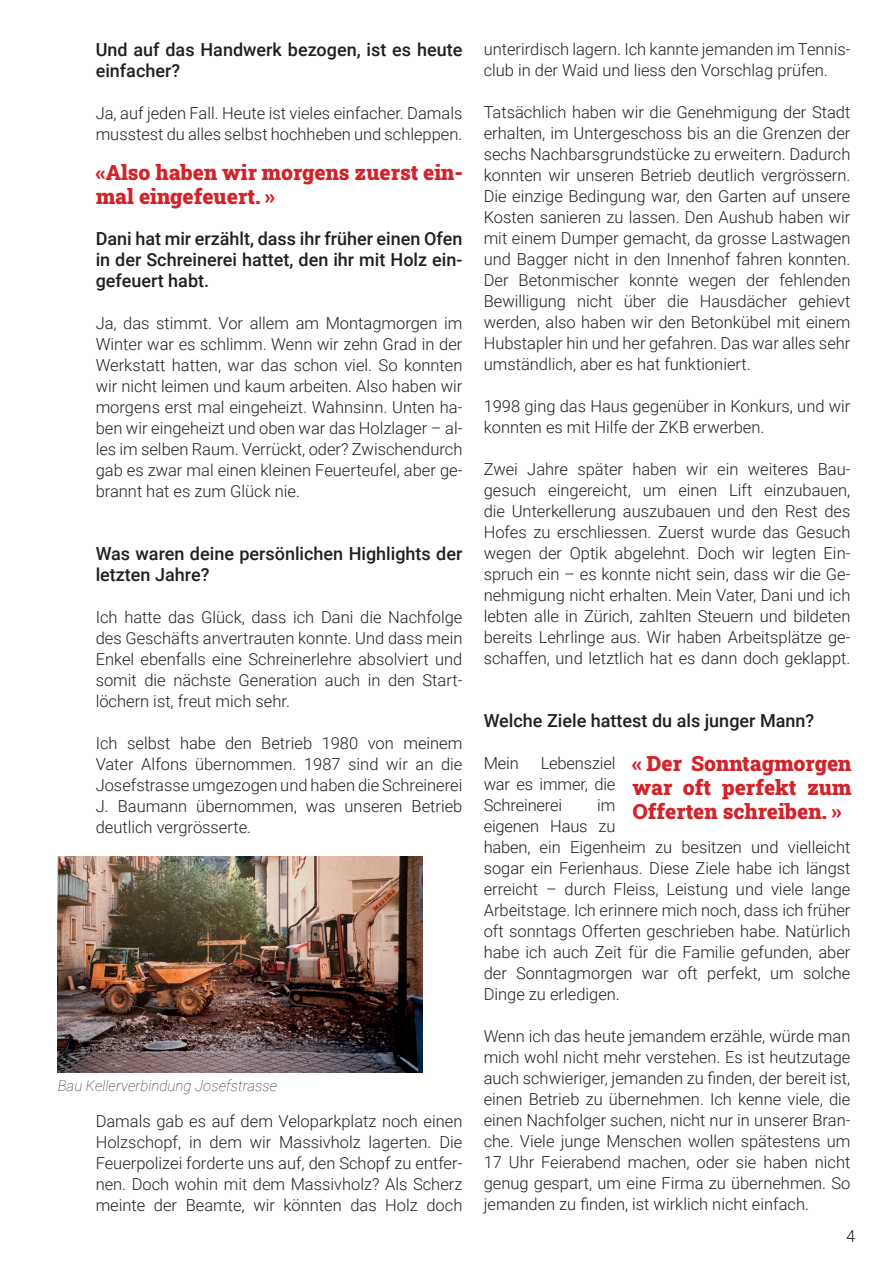
<style>
.page{position:relative;width:893px;height:1263px;background:#fff}
.page>*{position:absolute;margin:0;border:0;box-sizing:border-box;transform-origin:0 0}
.t1{font:21px/24px "Roboto Slab";color:#d1232a}
.t2{font:500 18px/21px "Roboto";color:#231f20}
.t3{font:300 16.5px/21px "Roboto";color:#231f20;text-align:justify}
.t4{font:italic 100 15px "Roboto";color:#231f20}
</style>
<div class="page">
<img style="left:57px;top:857px;width:365px;height:215px">
<p class="t2" style="left:96px;top:38px;width:368px">Und auf das Handwerk bezogen, ist es heute einfacher?</p>
<p class="t3" style="left:96px;top:102px;width:368px">Ja, auf jeden Fall. Heute ist vieles einfacher. Damals musstest du alles selbst hochheben und schleppen.</p>
<p class="t1" style="left:96px;top:160px;width:368px">« Also haben wir morgens zuerst ein&shy;mal eingefeuert. »</p>
<p class="t2" style="left:96px;top:227px;width:368px;text-align:justify">Dani hat mir erzählt, dass ihr früher einen Ofen in der Schreinerei hattet, den ihr mit Holz ein&shy;gefeuert habt.</p>
<p class="t3" style="left:96px;top:312px;width:368px">Ja, das stimmt. Vor allem am Montagmorgen im Winter war es schlimm. Wenn wir zehn Grad in der Werkstatt hatten, war das schon viel. So konnten wir nicht leimen und kaum arbeiten. Also haben wir morgens erst mal eingeheizt. Wahnsinn. Unten ha&shy;ben wir eingeheizt und oben war das Holzlager – al&shy;les im selben Raum. Verrückt, oder? Zwischendurch gab es zwar mal einen kleinen Feuerteufel, aber ge&shy;brannt hat es zum Glück nie.</p>
<p class="t2" style="left:96px;top:542px;width:368px">Was waren deine persönlichen Highlights der letzten Jahre?</p>
<p class="t3" style="left:96px;top:606px;width:368px">Ich hatte das Glück, dass ich Dani die Nachfolge des Geschäfts anvertrauten konnte. Und dass mein Enkel ebenfalls eine Schreinerlehre absolviert und somit die nächste Generation auch in den Start&shy;löchern ist, freut mich sehr.</p>
<p class="t3" style="left:96px;top:732px;width:368px">Ich selbst habe den Betrieb 1980 von meinem Vater Alfons übernommen. 1987 sind wir an die Josefstrasse umgezogen und haben die Schreinerei J. Baumann übernommen, was unseren Betrieb deutlich vergrösserte.</p>
<p class="t4" style="left:58px;top:1075px;width:221px">Bau Kellerverbindung Josefstrasse</p>
<p class="t3" style="left:96px;top:1110px;width:368px">Damals gab es auf dem Veloparkplatz noch einen Holzschopf, in dem wir Massivholz lagerten. Die Feuerpolizei forderte uns auf, den Schopf zu entfer&shy;nen. Doch wohin mit dem Massivholz? Als Scherz meinte der Beamte, wir könnten das Holz doch</p>
<p class="t3" style="left:484px;top:38px;width:368px">unterirdisch lagern. Ich kannte jemanden im Tennis&shy;club in der Waid und liess den Vorschlag prüfen.</p>
<p class="t3" style="left:484px;top:101px;width:368px">Tatsächlich haben wir die Genehmigung der Stadt erhalten, im Untergeschoss bis an die Grenzen der sechs Nachbarsgrundstücke zu erweitern. Dadurch konnten wir unseren Betrieb deutlich vergrössern.<br>Die einzige Bedingung war, den Garten auf unsere Kosten sanieren zu lassen. Den Aushub haben wir mit einem Dumper gemacht, da grosse Lastwagen und Bagger nicht in den Innenhof fahren konnten.<br>Der Betonmischer konnte wegen der fehlenden Bewilligung nicht über die Hausdächer gehievt werden, also haben wir den Betonkübel mit einem Hubstapler hin und her gefahren. Das war alles sehr umständlich, aber es hat funktioniert.</p>
<p class="t3" style="left:484px;top:395px;width:368px">1998 ging das Haus gegenüber in Konkurs, und wir konnten es mit Hilfe der ZKB erwerben.</p>
<p class="t3" style="left:484px;top:458px;width:368px">Zwei Jahre später haben wir ein weiteres Bau&shy;gesuch eingereicht, um einen Lift einzubauen, die Unterkellerung auszubauen und den Rest des Hofes zu erschliessen. Zuerst wurde das Gesuch wegen der Optik abgelehnt. Doch wir legten Ein&shy;spruch ein – es konnte nicht sein, dass wir die Ge&shy;nehmigung nicht erhalten. Mein Vater, Dani und ich lebten alle in Zürich, zahlten Steuern und bildeten bereits Lehrlinge aus. Wir haben Arbeitsplätze ge&shy;schaffen, und letztlich hat es dann doch geklappt.</p>
<p class="t2" style="left:484px;top:709px;width:332px">Welche Ziele hattest du als junger Mann?</p>
<p class="t3" style="left:484px;top:752px;width:37px">Mein</p>
<p class="t1" style="left:632px;top:751px;width:220px;text-align:justify">« Der Sonntagmorgen war oft perfekt zum Offerten schreiben. »</p>
<p class="t3" style="left:484px;top:752px;width:133px;text-indent:57px">Lebensziel war es immer, die Schreinerei</p>
<p class="t3" style="left:484px;top:794px;width:368px;text-align:left;text-indent:114px">im<br>eigenen Haus zu<br>haben, ein Eigenheim zu besitzen und vielleicht sogar ein Ferienhaus. Diese Ziele habe ich längst erreicht – durch Fleiss, Leistung und viele lange Arbeitstage. Ich erinnere mich noch, dass ich früher oft sonntags Offerten geschrieben habe. Natürlich habe ich auch Zeit für die Familie gefunden, aber der Sonntagmorgen war oft perfekt, um solche Dinge zu erledigen.</p>
<p class="t3" style="left:484px;top:1025px;width:368px">Wenn ich das heute jemandem erzähle, würde man mich wohl nicht mehr verstehen. Es ist heutzutage auch schwieriger, jemanden zu finden, der bereit ist, einen Betrieb zu übernehmen. Ich kenne viele, die einen Nachfolger suchen, nicht nur in unserer Bran&shy;che. Viele junge Menschen wollen spätestens um 17 Uhr Feierabend machen, oder sie haben nicht genug gespart, um eine Firma zu übernehmen. So jemanden zu finden, ist wirklich nicht einfach.</p>
<p class="t3" style="left:846px;top:1225px;width:11px">4</p>
</div>
